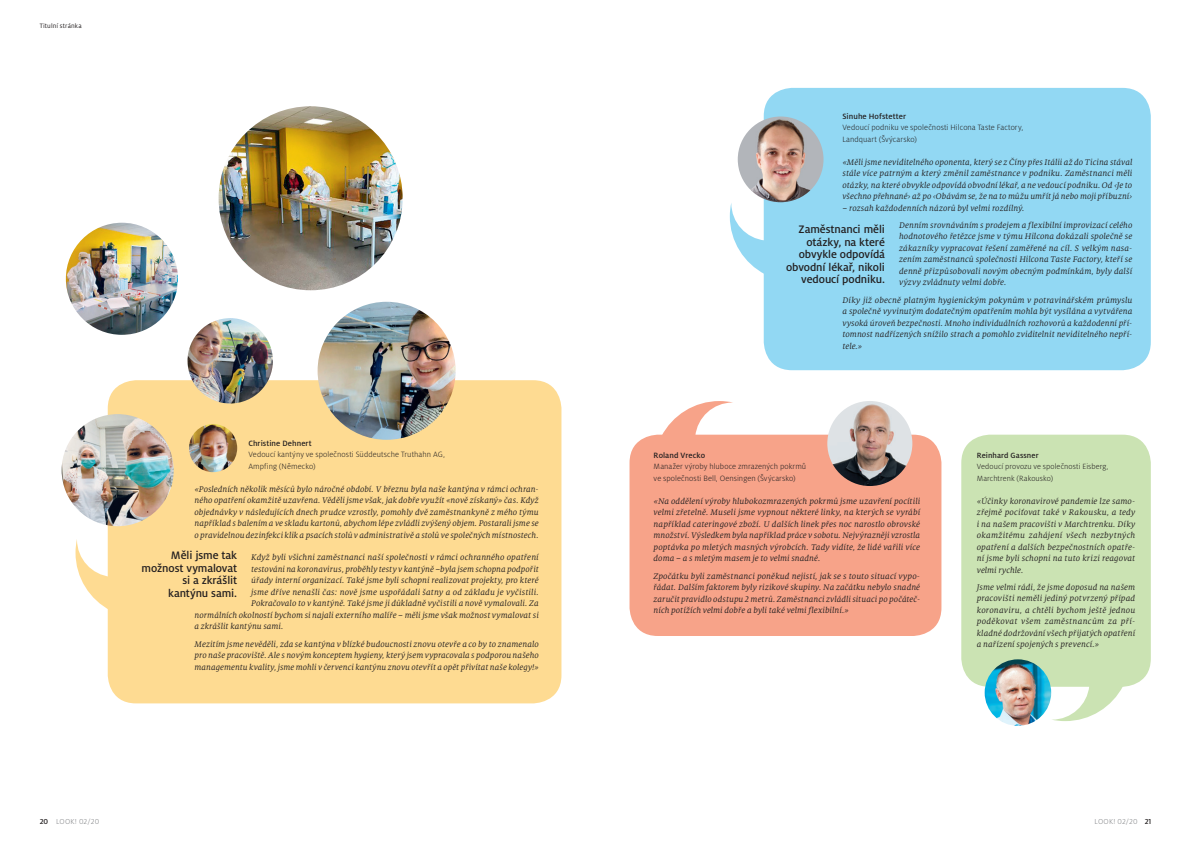
<style>
.page{position:relative;width:1191px;height:842px;background:#fff}
.page>*{position:absolute;margin:0;border:0;box-sizing:border-box;transform-origin:0 0}
.t1{font:500 12px/12.5px "Milo Pro";letter-spacing:-.01em;color:#231f20;text-align:right}
.t2{font:italic 9px/11.5px "Milo Serif Pro";letter-spacing:.01em;color:#231f20;text-align:justify}
.t3{font:300 8.5px/11.5px "Milo Pro";letter-spacing:.01em;color:#231f20}
.t4{font:500 8.5px "Milo Pro";letter-spacing:.01em;color:#231f20}
.t5{font:300 8.3px/11.5px "Milo Pro";letter-spacing:.01em;color:#231f20}
.t6{font:500 8.3px "Milo Pro";letter-spacing:.01em;color:#231f20}
.t7{font:300 8px "Milo Pro";letter-spacing:.025em;color:#808285}
.t8{font:7px "Milo Pro";letter-spacing:.015em;color:#231f20}
.s1{font-weight:500;color:#231f20}
</style>
<div class="page">
<div style="left:108px;top:380px;width:453px;height:323px;background:#fedb92;border-radius:28px"></div>
<img style="left:62px;top:414px;width:112px;height:112px;border-radius:56px">
<img style="left:219px;top:106px;width:184px;height:184px;border-radius:92px">
<img style="left:317px;top:302px;width:138px;height:138px;border-radius:69px">
<img style="left:66px;top:223px;width:112px;height:112px;border-radius:56px">
<svg style="left:75px;top:539px;width:33px;height:72px"></svg>
<img style="left:187px;top:318px;width:86px;height:85px;border-radius:43px">
<img style="left:189px;top:424px;width:48px;height:48px;border-radius:24px">
<div style="left:961px;top:435px;width:189px;height:252px;background:#cbe3b3;border-radius:28px"></div>
<div style="left:629px;top:435px;width:312px;height:201px;background:#f7a389;border-radius:28px"></div>
<div style="left:763px;top:88px;width:387px;height:282px;background:#92d8f3;border-radius:28px"></div>
<svg style="left:730px;top:202px;width:34px;height:72px"></svg>
<img style="left:737px;top:116px;width:86px;height:86px;border-radius:43px">
<img style="left:827px;top:401px;width:85px;height:85px;border-radius:43px">
<svg style="left:661px;top:401px;width:72px;height:34px"></svg>
<img style="left:984px;top:659px;width:67px;height:67px;border-radius:33px">
<svg style="left:1051px;top:686px;width:72px;height:35px"></svg>
<p class="t8" style="left:40px;top:22px;width:43px">Titulní stránka</p>
<p class="t4" style="left:248px;top:438px;width:65px">Christine Dehnert</p>
<p class="t3" style="left:248px;top:449px;width:198px">Vedoucí kantýny ve společnosti Süddeutsche Truthahn AG,<br>Ampfing (Německo)</p>
<p class="t2" style="left:194px;top:483px;width:346px">«Posledních několik měsíců bylo náročné období. V březnu byla naše kantýna v rámci ochran&shy;ného opatření okamžitě uzavřena. Věděli jsme však, jak dobře využít «nově získaný» čas. Když objednávky v následujících dnech prudce vzrostly, pomohly dvě zaměstnankyně z mého týmu například s balením a ve skladu kartonů, abychom lépe zvládli zvýšený objem. Postarali jsme se o pravidelnou dezinfekci klik a psacích stolů v administrativě a stolů ve společných místnostech.</p>
<p class="t2" style="left:251px;top:552px;width:289px">Když byli všichni zaměstnanci naší společnosti v rámci ochranného opatření</p>
<p class="t2" style="left:251px;top:563px;width:289px">testováni na koronavirus, proběhly testy v kantýně –byla jsem schopna podpořit</p>
<p class="t2" style="left:251px;top:575px;width:289px">úřady interní organizací. Také jsme byli schopni realizovat projekty, pro které</p>
<p class="t2" style="left:251px;top:586px;width:289px">jsme dříve nenašli čas: nově jsme uspořádali šatny a od základu je vyčistili.</p>
<p class="t2" style="left:251px;top:598px;width:289px">Pokračovalo to v kantýně. Také jsme ji důkladně vyčistili a nově vymalovali. Za</p>
<p class="t2" style="left:194px;top:609px;width:346px">normálních okolností bychom si najali externího malíře – měli jsme však možnost vymalovat si</p>
<p class="t2" style="left:194px;top:621px;width:91px">a zkrášlit kantýnu sami.</p>
<p class="t2" style="left:194px;top:638px;width:346px">Mezitím jsme nevěděli, zda se kantýna v blízké budoucnosti znovu otevře a co by to znamenalo pro naše pracoviště. Ale s novým konceptem hygieny, který jsem vypracovala s podporou našeho managementu kvality, jsme mohli v červenci kantýnu znovu otevřít a opět přivítat naše kolegy!»</p>
<h1 class="t1" style="left:142px;top:549px;width:97px">Měli jsme tak možnost vymalovat si a zkrášlit kantýnu sami.</h1>
<p class="t7" style="left:40px;top:817px;width:61px"><span class="s1">20</span> LOOK! 02/20</p>
<p class="t4" style="left:842px;top:111px;width:65px">Sinuhe Hofstetter</p>
<p class="t3" style="left:842px;top:122px;width:182px">Vedoucí podniku ve společnosti Hilcona Taste Factory,<br>Landquart (Švýcarsko)</p>
<p class="t2" style="left:842px;top:156px;width:291px">«Měli jsme neviditelného oponenta, který se z Číny přes Itálii až do Ticina stával stále více patrným a který změnil zaměstnance v podniku. Zaměstnanci měli otázky, na které obvykle odpovídá obvodní lékař, a ne vedoucí podniku. Od ‹Je to všechno přehnané› až po ‹Obávám se, že na to můžu umřít já nebo moji příbuzní›</p>
<p class="t2" style="left:899px;top:199px;width:235px;line-height:17.2px;text-indent:-57px">– rozsah každodenních názorů byl velmi rozdílný.<br>Denním srovnáváním s prodejem a flexibilní improvizací celého</p>
<p class="t2" style="left:899px;top:231px;width:235px">hodnotového řetězce jsme v týmu Hilcona dokázali společně se zákazníky vypracovat řešení zaměřené na cíl. S velkým nasa&shy;zením zaměstnanců společnosti Hilcona Taste Factory, kteří se denně přizpůsobovali novým obecným podmínkám, byly další výzvy zvládnuty velmi dobře.</p>
<p class="t2" style="left:842px;top:294px;width:291px">Díky již obecně platným hygienickým pokynům v potravinářském průmyslu a společně vyvinutým dodatečným opatřením mohla být vysílána a vytvářena vysoká úroveň bezpečnosti. Mnoho individuálních rozhovorů a každodenní pří&shy;tomnost nadřízených snížilo strach a pomohlo zviditelnit neviditelného nepří&shy;tele.»</p>
<h1 class="t1" style="left:786px;top:223px;width:100px">Zaměstnanci měli otázky, na které obvykle odpovídá obvodní lékař, nikoli vedoucí podniku.</h1>
<p class="t4" style="left:653px;top:450px;width:53px">Roland Vrecko</p>
<p class="t3" style="left:653px;top:461px;width:154px">Manažer výroby hluboce zmrazených pokrmů ve společnosti Bell, Oensingen (Švýcarsko)</p>
<p class="t2" style="left:653px;top:495px;width:268px">«Na oddělení výroby hlubokozmrazených pokrmů jsme uzavření pocítili velmi zřetelně. Museli jsme vypnout některé linky, na kterých se vyrábí například cateringové zboží. U dalších linek přes noc narostlo obrovské množství. Výsledkem byla například práce v sobotu. Nejvýrazněji vzrostla poptávka po mletých masných výrobcích. Tady vidíte, že lidé vařili více doma – a s mletým masem je to velmi snadné.</p>
<p class="t2" style="left:653px;top:570px;width:268px">Zpočátku byli zaměstnanci poněkud nejistí, jak se s touto situací vypo&shy;řádat. Dalším faktorem byly rizikové skupiny. Na začátku nebylo snadné zaručit pravidlo odstupu 2 metrů. Zaměstnanci zvládli situaci po počáteč&shy;ních potížích velmi dobře a byli také velmi flexibilní.»</p>
<p class="t6" style="left:976px;top:451px;width:63px">Reinhard Gassner</p>
<p class="t5" style="left:976px;top:461px;width:133px">Vedoucí provozu ve společnosti Eisberg,<br>Marchtrenk (Rakousko)</p>
<p class="t2" style="left:976px;top:495px;width:160px">«Účinky koronavirové pandemie lze samo&shy;zřejmě pociťovat také v Rakousku, a tedy i na našem pracovišti v Marchtrenku. Díky okamžitému zahájení všech nezbytných opatření a dalších bezpečnostních opatře&shy;ní jsme byli schopni na tuto krizi reagovat velmi rychle.</p>
<p class="t2" style="left:976px;top:581px;width:160px">Jsme velmi rádi, že jsme doposud na našem pracovišti neměli jediný potvrzený případ koronaviru, a chtěli bychom ještě jednou poděkovat všem zaměstnancům za pří&shy;kladné dodržování všech přijatých opatření a nařízení spojených s prevencí.»</p>
<p class="t7" style="left:1094px;top:817px;width:58px">LOOK! 02/20 <span class="s1">21</span></p>
</div>
